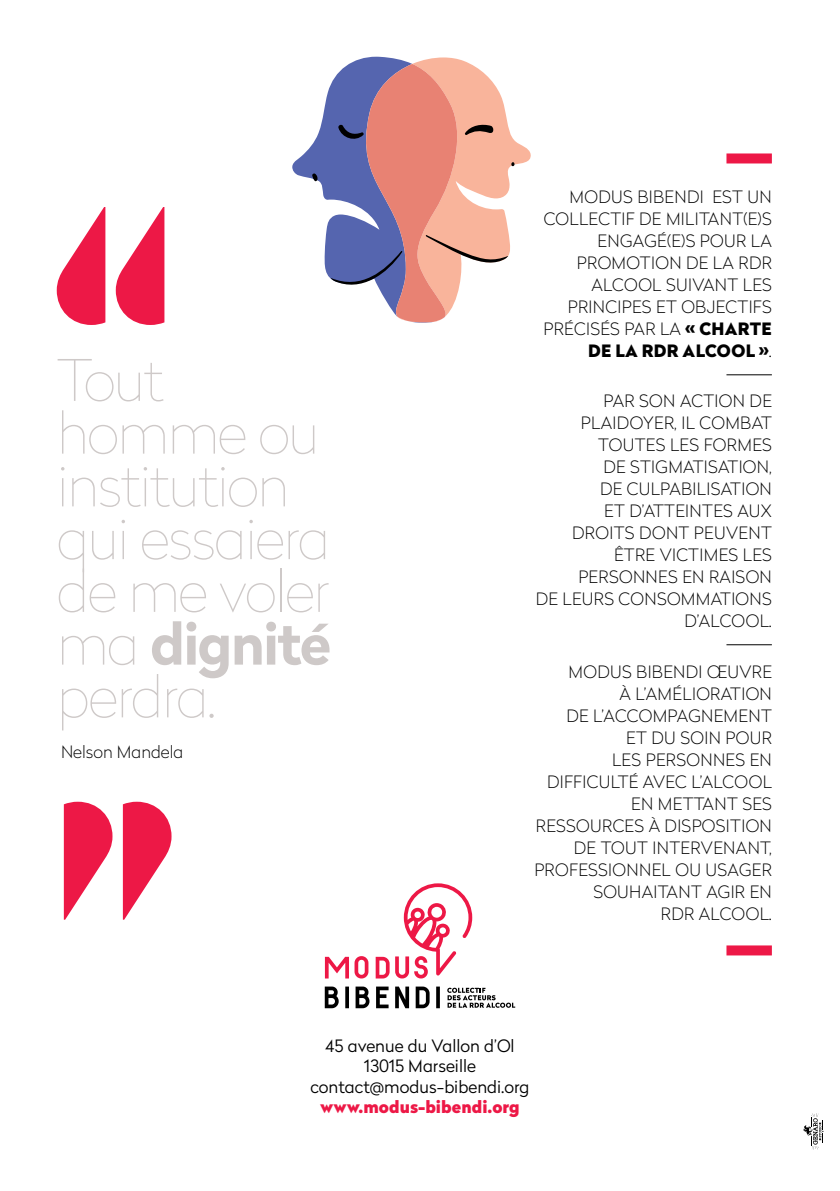
<style>
.page{position:relative;width:840px;height:1191px;background:#fff}
.page>*{position:absolute;margin:0;border:0;box-sizing:border-box;transform-origin:0 0}
.t1{font:100 57px/52.8px "Radikal";letter-spacing:-.03em;color:#cec9c8}
.t2{font:100 17px/22px "Radikal";letter-spacing:.02em;color:#000}
.t3{font:300 17px/20.4px "Radikal";color:#000;text-align:center}
.t4{font:900 17px "Radikal";color:#ed1846}
.t5{font:900 17px "Radikal";color:#000}
.s1{font-weight:700}
.s2{font-weight:900}
.s3{font-weight:100}
</style>
<div class="page">
<svg style="left:57px;top:207px;width:107px;height:118px"></svg>
<svg style="left:64px;top:801px;width:107px;height:118px"></svg>
<svg style="left:803px;top:1113px;width:20px;height:36px"></svg>
<svg style="left:324px;top:986px;width:115px;height:22px"></svg>
<svg style="left:447px;top:987px;width:68px;height:20px"></svg>
<svg style="left:325px;top:883px;width:147px;height:95px"></svg>
<hr style="left:726px;top:374px;width:45px;height:1px;background:#000">
<hr style="left:726px;top:644px;width:45px;height:1px;background:#000">
<div style="left:726px;top:153px;width:45px;height:10px;background:#ed1846"></div>
<div style="left:726px;top:945px;width:45px;height:10px;background:#ed1846"></div>
<svg style="left:292px;top:89px;width:140px;height:234px"></svg>
<svg style="left:312px;top:173px;width:5px;height:11px"></svg>
<svg style="left:329px;top:57px;width:202px;height:265px"></svg>
<h1 class="t1" style="left:57px;top:352px;width:276px">Tout homme ou institution qui essaiera de me voler ma <span class="s1">dignité </span>perdra.</h1>
<p class="t2" style="left:61px;top:740px;width:124px">NELSON MANDELA</p>
<p class="t2" style="left:569px;top:185px;width:204px">MODUS BIBENDI EST UN</p>
<p class="t2" style="left:543px;top:207px;width:229px">COLLECTIF DE M ILITANT(E)S</p>
<p class="t2" style="left:597px;top:229px;width:174px">ENGAGÉ(E)S POUR LA</p>
<p class="t2" style="left:576px;top:251px;width:35px">PROMOT</p>
<p class="t2" style="left:650px;top:251px;width:99px">ION DE LA RDR</p>
<p class="t2" style="left:591px;top:273px;width:182px">ALCOOL SUIVANT LES</p>
<p class="t2" style="left:567px;top:295px;width:205px">PRINCIPES ET OBJECTIFS</p>
<p class="t2" style="left:543px;top:317px;width:181px">PRÉCISÉS PAR LA <span class="s2">« Charte</span></p>
<p class="t5" style="left:587px;top:338px;width:121px">de la RDR Alcool</p>
<p class="t5" style="left:758px;top:338px;width:15px">»<span class="s3">.</span></p>
<p class="t2" style="left:580px;top:389px;width:190px;text-indent:23px">PAR SON ACTION DE<br>PLAIDOYER, IL COMBAT</p>
<p class="t2" style="left:598px;top:433px;width:175px">TOUTES LESFORMES<br>DE STIGMAT</p>
<p class="t2" style="left:703px;top:455px;width:69px">ISATION,</p>
<p class="t2" style="left:599px;top:477px;width:72px">DE CULPAB</p>
<p class="t2" style="left:692px;top:477px;width:81px">ILISATION</p>
<p class="t2" style="left:603px;top:499px;width:51px">ET D’ATTE</p>
<p class="t2" style="left:684px;top:499px;width:88px">INTES AUX</p>
<p class="t2" style="left:572px;top:521px;width:196px">DROITS DONT PEUVENT</p>
<p class="t2" style="left:613px;top:543px;width:159px">ÊTRE VICTIMES LES</p>
<p class="t2" style="left:578px;top:565px;width:195px">PERSONNES EN RAISON</p>
<p class="t2" style="left:535px;top:587px;width:145px">DE LEURS CONSOMMAT</p>
<p class="t2" style="left:684px;top:587px;width:89px;text-align:right">IONS<br>D’ALCOO L.</p>
<p class="t2" style="left:568px;top:660px;width:203px">MODUS BIBENDI ŒUVRE</p>
<p class="t2" style="left:619px;top:682px;width:154px">À L’AM ÉLIORATION</p>
<p class="t2" style="left:566px;top:704px;width:86px">DE L’ACCOMPA</p>
<p class="t2" style="left:688px;top:704px;width:38px">GNEME</p>
<p class="t2" style="left:748px;top:704px;width:20px">NT</p>
<p class="t2" style="left:626px;top:726px;width:147px">ET DU SOIN POUR</p>
<p class="t2" style="left:611px;top:748px;width:161px">LES PERSONNES EN</p>
<p class="t2" style="left:546px;top:770px;width:226px">DIFFICULTÉ AVEC L’ALCOOL</p>
<p class="t2" style="left:630px;top:792px;width:34px">EN METTA</p>
<p class="t2" style="left:714px;top:792px;width:59px">NT SES</p>
<p class="t2" style="left:535px;top:814px;width:237px">RESSOURCES À DISPOSITION</p>
<p class="t2" style="left:573px;top:836px;width:23px">DETO</p>
<p class="t2" style="left:625px;top:836px;width:148px">UT INTERVENANT,</p>
<p class="t2" style="left:534px;top:858px;width:239px">PROFESSIONNEL OU USAGER</p>
<p class="t2" style="left:593px;top:880px;width:180px">SOUHAITANT AGIR EN</p>
<p class="t2" style="left:660px;top:902px;width:9px">RDR</p>
<p class="t2" style="left:698px;top:902px;width:75px">ALCOO L.</p>
<p class="t3" style="left:310px;top:1035px;width:220px">45 avenue du Vallon d’Ol<br>13015 Marseille contact@modus-bibendi.org</p>
<p class="t4" style="left:320px;top:1094px;width:201px">www.modus-bibendi.org</p>
</div>
